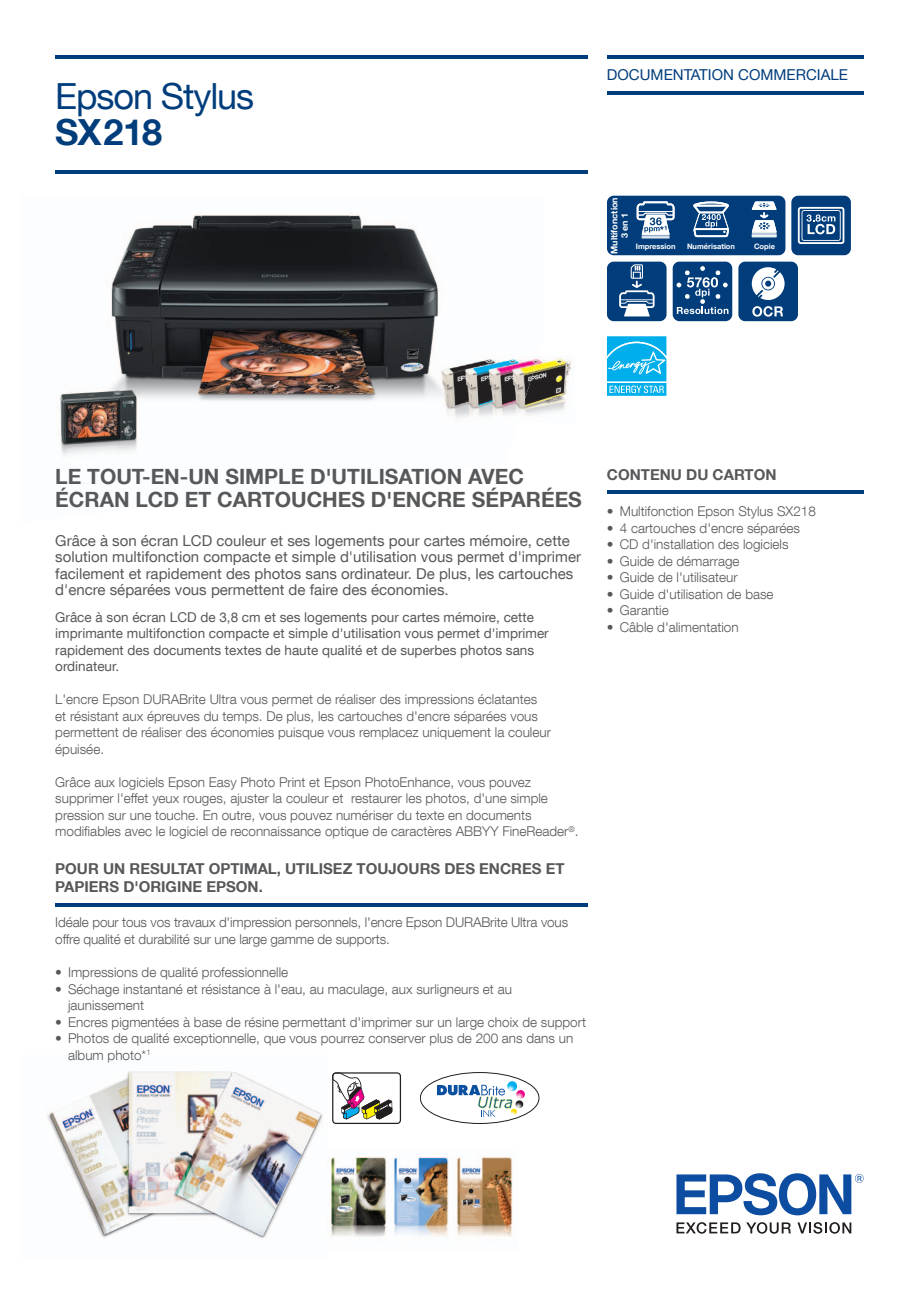
<style>
.page{position:relative;width:919px;height:1289px;background:#fff}
.page>*{position:absolute;margin:0;border:0;box-sizing:border-box;transform-origin:0 0}
.t1{font:36px "Helvetica Neue LT Com";letter-spacing:-.03em;color:#013d7b}
.t2{font:700 36px "Helvetica Neue LT Com";letter-spacing:-.02em;color:#013d7b}
.t3{font:700 21px/22.5px "Helvetica Neue LT Com";color:#57585a}
.t4{font:15px/16.5px "Helvetica Neue LT Com";color:#57585a}
.t5{font:700 15px/18px "Helvetica Neue LT Com";color:#57585a}
.t6{font:15px "Helvetica Neue LT Com";color:#013d7b}
.t7{font:300 13.5px/16.5px "Helvetica Neue LT Com";color:#57585a}
.t8{font:13.5px/16.5px "Helvetica Neue LT Com";color:#57585a}
.t9{font:700 9px/10.5px "Helvetica Neue LT Com";color:#fff;text-align:center}
.t10{font:700 7.5px "Helvetica Neue LT Com";color:#fff}
</style>
<div class="page">
<img style="left:47px;top:1071px;width:276px;height:168px">
<img style="left:394px;top:1157px;width:55px;height:80px">
<img style="left:59px;top:214px;width:380px;height:270px">
<hr style="left:55px;top:55px;width:532px;height:3px;background:#013d7b">
<hr style="left:55px;top:170px;width:532px;height:3px;background:#013d7b">
<hr style="left:607px;top:91px;width:256px;height:3px;background:#013d7b">
<hr style="left:607px;top:55px;width:256px;height:3px;background:#013d7b">
<div style="left:672px;top:261px;width:60px;height:60px;background:#013d7b;border-radius:7px"></div>
<svg style="left:676px;top:266px;width:52px;height:48px"></svg>
<div style="left:607px;top:261px;width:59px;height:60px;background:#013d7b;border-radius:7px"></div>
<svg style="left:619px;top:264px;width:35px;height:52px"></svg>
<div style="left:738px;top:261px;width:59px;height:60px;background:#013d7b;border-radius:7px"></div>
<svg style="left:752px;top:306px;width:31px;height:10px"></svg>
<svg style="left:751px;top:267px;width:33px;height:33px"></svg>
<svg style="left:607px;top:196px;width:178px;height:59px;background:#2d5e91"></svg>
<div style="left:791px;top:196px;width:59px;height:59px;background:#013d7b;border-radius:7px"></div>
<svg style="left:797px;top:207px;width:47px;height:37px"></svg>
<img style="left:538px;top:358px;width:34px;height:56px">
<img style="left:436px;top:356px;width:102px;height:66px">
<svg style="left:676px;top:1222px;width:64px;height:11px"></svg>
<svg style="left:746px;top:1222px;width:44px;height:11px"></svg>
<svg style="left:797px;top:1222px;width:54px;height:11px"></svg>
<svg style="left:676px;top:1173px;width:187px;height:42px"></svg>
<hr style="left:607px;top:491px;width:256px;height:3px;background:#013d7b">
<svg style="left:332px;top:1072px;width:69px;height:51px"></svg>
<div style="left:420px;top:1072px;width:119px;height:51px;border:1px solid #231f20;border-radius:50%"></div>
<svg style="left:437px;top:1081px;width:88px;height:35px"></svg>
<hr style="left:55px;top:903px;width:532px;height:3px;background:#013d7b">
<img style="left:330px;top:1156px;width:57px;height:81px">
<img style="left:457px;top:1157px;width:56px;height:80px">
<svg style="left:606px;top:336px;width:61px;height:60px;background:#32bdee"></svg>
<h1 class="t1" style="left:55px;top:74px;width:200px">Epson Stylus</h1>
<h1 class="t2" style="left:55px;top:110px;width:108px">SX218</h1>
<p class="t6" style="left:607px;top:66px;width:242px">DOCUMENTATION COMMERCIALE</p>
<p class="t9" style="left:608px;top:254px;width:58px;rotate:-90deg">Multifonction<br>3 en 1</p>
<p class="t10" style="left:635px;top:242px;width:41px">Impression</p>
<p class="t10" style="left:687px;top:242px;width:49px">Numérisation</p>
<p class="t10" style="left:754px;top:242px;width:22px">Copie</p>
<h2 class="t3" style="left:55px;top:464px;width:528px">LE TOUT-EN-UN SIMPLE D'UTILISATION AVEC<br>ÉCRAN LCD ET CARTOUCHES D'ENCRE SÉPARÉES</h2>
<p class="t4" style="left:55px;top:531px;width:527px">Grâce à son écran LCD couleur et ses logements pour cartes mémoire, cette solution multifonction compacte et simple d'utilisation vous permet d'imprimer facilement et rapidement des photos sans ordinateur. De plus, les cartouches d'encre séparées vous permettent de faire des économies.</p>
<p class="t8" style="left:55px;top:608px;width:495px">Grâce à son écran LCD de 3,8 cm et ses logements pour cartes mémoire, cette imprimante multifonction compacte et simple d'utilisation vous permet d'imprimer rapidement des documents textes de haute qualité et de superbes photos sans ordinateur.</p>
<p class="t7" style="left:55px;top:691px;width:497px">L'encre Epson DURABrite Ultra vous permet de réaliser des impressions éclatantes et résistant aux épreuves du temps. De plus, les cartouches d'encre séparées vous permettent de réaliser des économies puisque vous remplacez uniquement la couleur épuisée.</p>
<p class="t7" style="left:55px;top:773px;width:524px">Grâce aux logiciels Epson Easy Photo Print et Epson PhotoEnhance, vous pouvez supprimer l'effet yeux rouges, ajuster la couleur et restaurer les photos, d'une simple pression sur une touche. En outre, vous pouvez numériser du texte en documents modifiables avec le logiciel de reconnaissance optique de caractères ABBYY FineReader<sup>®</sup>.</p>
<p class="t5" style="left:55px;top:859px;width:510px">POUR UN RESULTAT OPTIMAL, UTILISEZ TOUJOURS DES ENCRES ET<br>PAPIERS D'ORIGINE EPSON.</p>
<p class="t7" style="left:55px;top:914px;width:514px">Idéale pour tous vos travaux d'impression personnels, l'encre Epson DURABrite Ultra vous offre qualité et durabilité sur une large gamme de supports.</p>
<p class="t7" style="left:55px;top:963px;width:234px">• Impressions de qualité professionnelle</p>
<p class="t7" style="left:68px;top:980px;width:445px;text-indent:-13px">• Séchage instantané et résistance à l'eau, au maculage, aux surligneurs et au jaunissement</p>
<p class="t7" style="left:55px;top:1013px;width:532px">• Encres pigmentées à base de résine permettant d'imprimer sur un large choix de support</p>
<p class="t7" style="left:68px;top:1029px;width:506px;text-indent:-13px">• Photos de qualité exceptionnelle, que vous pourrez conserver plus de 200 ans dans un album photo*<sup>1</sup></p>
<p class="t5" style="left:607px;top:465px;width:171px">CONTENU DU CARTON</p>
<p class="t7" style="left:607px;top:503px;width:210px">• Multifonction Epson Stylus SX218</p>
<p class="t7" style="left:607px;top:519px;width:194px">• 4 cartouches d'encre séparées</p>
<p class="t7" style="left:607px;top:536px;width:183px">• CD d'installation des logiciels</p>
<p class="t7" style="left:607px;top:552px;width:134px">• Guide de démarrage</p>
<p class="t7" style="left:607px;top:569px;width:132px">• Guide de l'utilisateur</p>
<p class="t7" style="left:607px;top:585px;width:168px">• Guide d'utilisation de base</p>
<p class="t7" style="left:607px;top:602px;width:63px">• Garantie</p>
<p class="t7" style="left:607px;top:618px;width:133px">• Câble d'alimentation</p>
</div>
